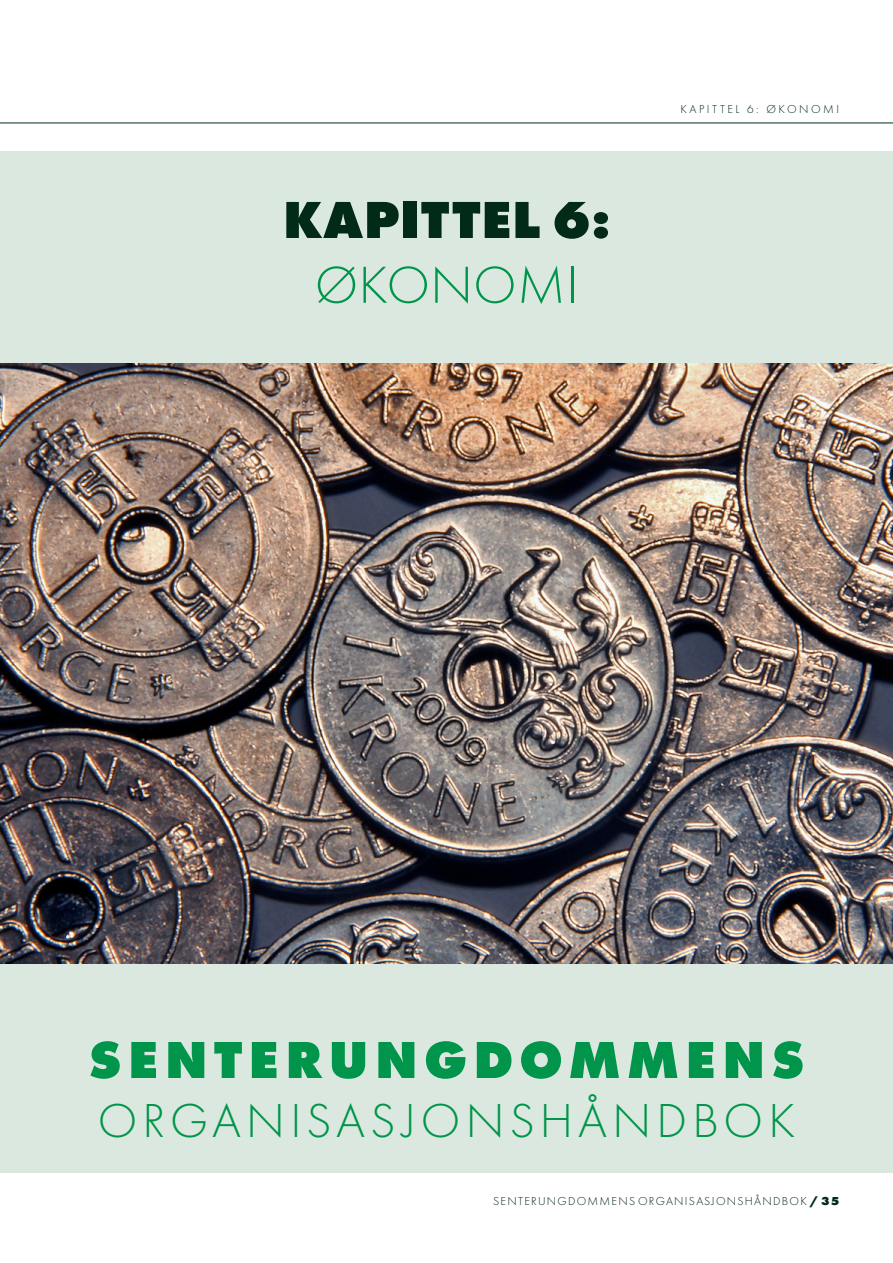
<style>
.page{position:relative;width:893px;height:1263px;background:#fff}
.page>*{position:absolute;margin:0;border:0;box-sizing:border-box;transform-origin:0 0}
.Chapter_Title{font:800 54px/64.8px "Futura PT";letter-spacing:.01em;color:#022b17}
.t1{font:800 54px "Futura PT";letter-spacing:.11em;color:#00954a}
.t2{font:300 49.5px "Futura PT";color:#00954a}
.t3{font:300 12px "Futura PT";letter-spacing:.105em;color:#022b17}
.t4{font:300 12px "Futura PT";letter-spacing:.21em;color:#022b17}
.s1{font-weight:300;color:#00954a}
.s2{font-weight:800}
</style>
<div class="page">
<div style="left:0;top:151px;width:893px;height:1021px;background:#dbe8e0"></div>
<hr style="left:0;top:123px;width:893px;height:1px;background:#022b17">
<img style="left:0;top:364px;width:893px;height:600px">
<p class="Chapter_Title" style="left:315px;top:187px;width:297px;text-indent:-32px">KAPITTEL 6:<br><span class="s1">ØKONOMI</span></p>
<p class="t4" style="left:680px;top:102px;width:160px">KAPITTEL 6: ØKONOMI</p>
<p class="t1" style="left:88px;top:1025px;width:718px">SENTERUNGDOMMENS</p>
<p class="t2" style="left:98px;top:1093px;width:34px">ORGANI</p>
<p class="t2" style="left:306px;top:1093px;width:131px">SASJON</p>
<p class="t2" style="left:509px;top:1093px;width:68px">SHÅNDBOK</p>
<p class="t3" style="left:493px;top:1194px;width:348px">SENTERUNGDOMMENS ORGANISASJONSHÅNDBOK <span class="s2">/ 35</span></p>
</div>
